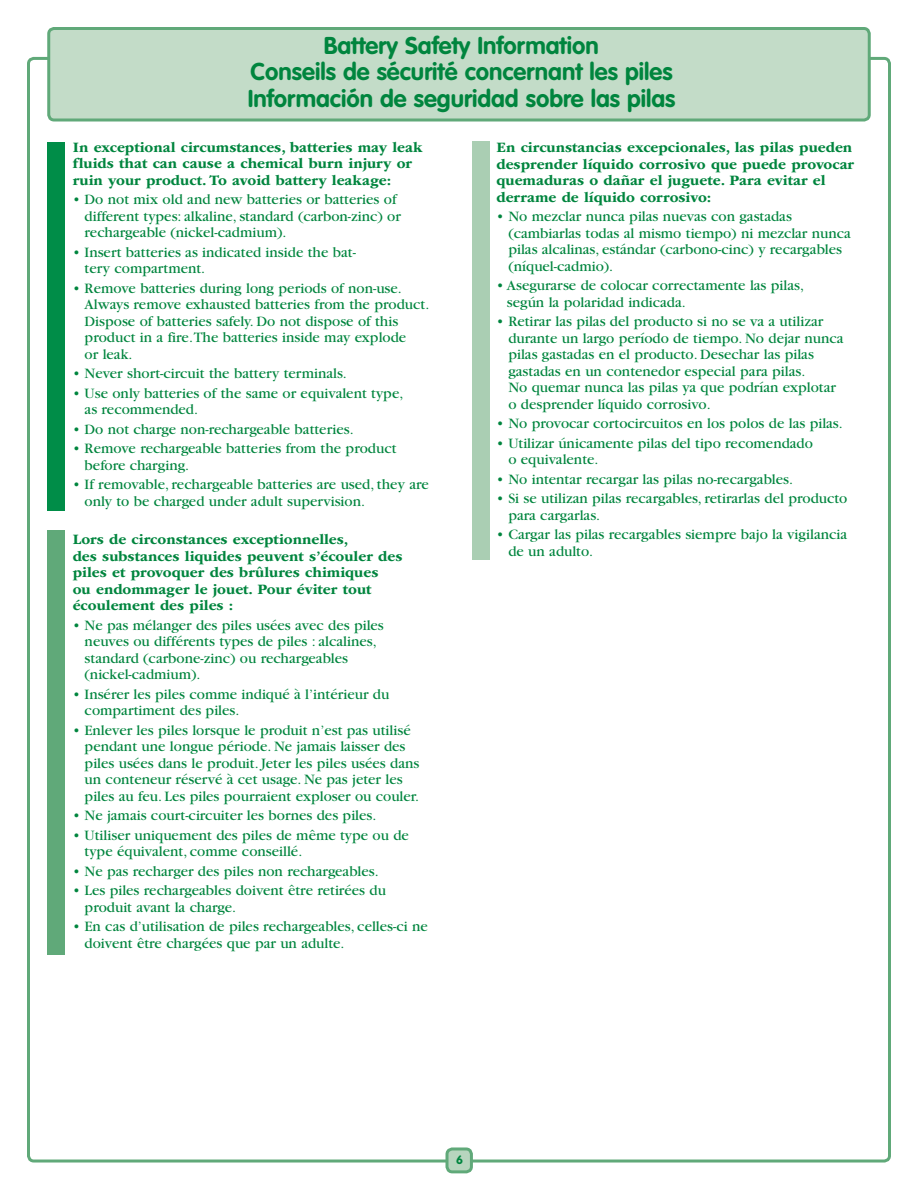
<style>
.page{position:relative;width:918px;height:1188px;background:#fff}
.page>*{position:absolute;margin:0;border:0;box-sizing:border-box;transform-origin:0 0}
.t1{font:700 24px/26.2px "VAG Rounded Std";color:#00853e;text-align:center}
.t2{font:15px/16.5px "Garamond";color:#00853e}
.t3{font:700 15px/16.5px "ITC Garamond Std";color:#00853e}
.t4{font:700 12px "VAG Rounded Std";color:#00853e}
</style>
<div class="page">
<div style="left:49px;top:28px;width:820px;height:92px;background:#c3dcc8;border-radius:5px"></div>
<div style="left:47px;top:27px;width:824px;height:95px;border:3px solid #60a979;border-radius:5px"></div>
<div style="left:47px;top:142px;width:18px;height:369px;background:#008d48"></div>
<div style="left:47px;top:530px;width:17px;height:425px;background:#60a979"></div>
<div style="left:472px;top:142px;width:18px;height:418px;background:#aaceb3"></div>
<div style="left:447px;top:1149px;width:24px;height:23px;background:#b7d5be;border-radius:5px"></div>
<div style="left:446px;top:1147px;width:27px;height:26px;border:3px solid #60a979;border-radius:5px"></div>
<h1 class="t1" style="left:248px;top:34px;width:429px">Battery Safety Information<br>Conseils de sécurité concernant les piles<br>Información de seguridad sobre las pilas</h1>
<p class="t3" style="left:73px;top:141px;width:351px">In exceptional circumstances, batteries may leak fluids that can cause a chemical burn injury or ruin your product. To avoid battery leakage:</p>
<p class="t2" style="left:85px;top:192px;width:318px;text-indent:-12px">• Do not mix old and new batteries or batteries of different types: alkaline, standard (carbon-zinc) or rechargeable (nickel-cadmium).</p>
<p class="t2" style="left:85px;top:245px;width:273px;text-indent:-12px">• Insert batteries as indicated inside the bat&shy;tery compartment.</p>
<p class="t2" style="left:85px;top:281px;width:346px;text-indent:-12px">• Remove batteries during long periods of non-use.<br>Always remove exhausted batteries from the product.<br>Dispose of batteries safely. Do not dispose of this product in a fire.The batteries inside may explode<br>or leak.</p>
<p class="t2" style="left:73px;top:366px;width:276px">• Never short-circuit the battery terminals.</p>
<p class="t2" style="left:85px;top:386px;width:320px;text-indent:-12px">• Use only batteries of the same or equivalent type, as recommended.</p>
<p class="t2" style="left:73px;top:422px;width:282px">• Do not charge non-rechargeable batteries.</p>
<p class="t2" style="left:85px;top:441px;width:313px;text-indent:-12px">• Remove rechargeable batteries from the product before charging.</p>
<p class="t2" style="left:85px;top:477px;width:346px;text-indent:-12px">• If removable, rechargeable batteries are used, they are only to be charged under adult supervision.</p>
<p class="t3" style="left:73px;top:532px;width:331px">Lors de circonstances exceptionnelles,<br>des substances liquides peuvent s’écouler des piles et provoquer des brûlures chimiques<br>ou endommager le jouet. Pour éviter tout écoulement des piles :</p>
<p class="t2" style="left:85px;top:618px;width:301px;text-indent:-12px">• Ne pas mélanger des piles usées avec des piles neuves ou différents types de piles : alcalines, standard (carbone-zinc) ou rechargeables (nickel-cadmium).</p>
<p class="t2" style="left:85px;top:687px;width:306px;text-indent:-12px">• Insérer les piles comme indiqué à l’intérieur du compartiment des piles.</p>
<p class="t2" style="left:85px;top:723px;width:336px;text-indent:-12px">• Enlever les piles lorsque le produit n’est pas utilisé pendant une longue période. Ne jamais laisser des piles usées dans le produit. Jeter les piles usées dans un conteneur réservé à cet usage. Ne pas jeter les piles au feu. Les piles pourraient exploser ou couler.</p>
<p class="t2" style="left:73px;top:809px;width:305px">• Ne jamais court-circuiter les bornes des piles.</p>
<p class="t2" style="left:85px;top:828px;width:326px;text-indent:-12px">• Utiliser uniquement des piles de même type ou de type équivalent, comme conseillé.</p>
<p class="t2" style="left:73px;top:864px;width:308px">• Ne pas recharger des piles non rechargeables.</p>
<p class="t2" style="left:85px;top:884px;width:303px;text-indent:-12px">• Les piles rechargeables doivent être retirées du produit avant la charge.</p>
<p class="t2" style="left:85px;top:920px;width:345px;text-indent:-12px">• En cas d’utilisation de piles rechargeables, celles-ci ne doivent être chargées que par un adulte.</p>
<p class="t3" style="left:496px;top:141px;width:359px">En circunstancias excepcionales, las pilas pueden desprender líquido corrosivo que puede provocar quemaduras o dañar el juguete. Para evitar el derrame de líquido corrosivo:</p>
<p class="t2" style="left:508px;top:210px;width:344px;text-indent:-12px">• No mezclar nunca pilas nuevas con gastadas (cambiarlas todas al mismo tiempo) ni mezclar nunca pilas alcalinas, estándar (carbono-cinc) y recargables (níquel-cadmio).</p>
<p class="t2" style="left:507px;top:279px;width:299px;text-indent:-10px">• Asegurarse de colocar correctamente las pilas, según la polaridad indicada.</p>
<p class="t2" style="left:508px;top:315px;width:337px;text-indent:-12px">• Retirar las pilas del producto si no se va a utilizar durante un largo período de tiempo. No dejar nunca pilas gastadas en el producto. Desechar las pilas gastadas en un contenedor especial para pilas.<br>No quemar nunca las pilas ya que podrían explotar o desprender líquido corrosivo.</p>
<p class="t2" style="left:496px;top:417px;width:348px">• No provocar cortocircuitos en los polos de las pilas.</p>
<p class="t2" style="left:508px;top:436px;width:306px;text-indent:-12px">• Utilizar únicamente pilas del tipo recomendado o equivalente.</p>
<p class="t2" style="left:496px;top:472px;width:298px">• No intentar recargar las pilas no-recargables.</p>
<p class="t2" style="left:508px;top:492px;width:341px;text-indent:-12px">• Si se utilizan pilas recargables, retirarlas del producto para cargarlas.</p>
<p class="t2" style="left:508px;top:528px;width:340px;text-indent:-12px">• Cargar las pilas recargables siempre bajo la vigilancia de un adulto.</p>
<p class="t4" style="left:456px;top:1154px;width:8px">6</p>
</div>
